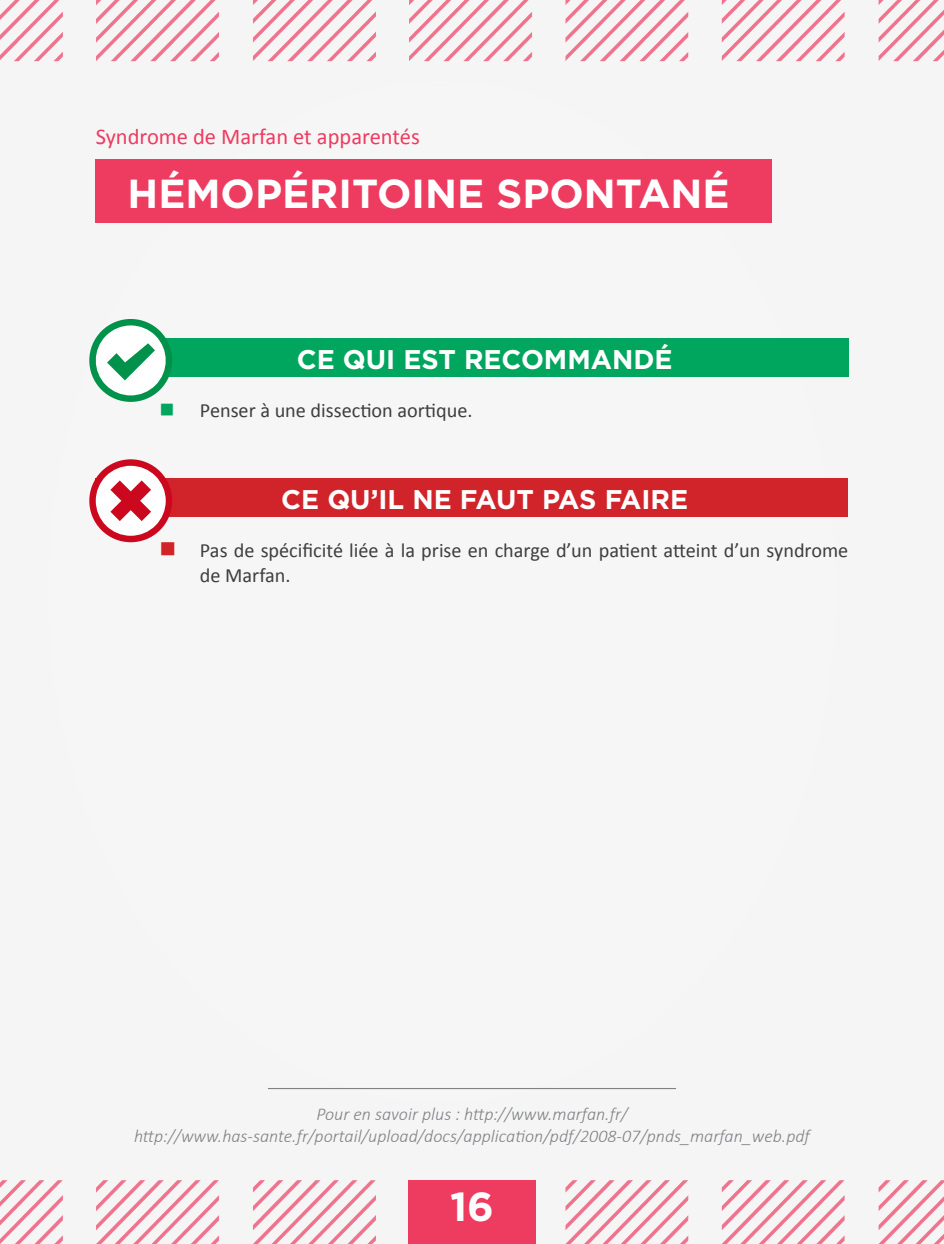
<style>
.page{position:relative;width:944px;height:1244px;background:#fff}
.page>*{position:absolute;margin:0;border:0;box-sizing:border-box;transform-origin:0 0}
.t1{font:700 40.5px "Gotham";color:#fff}
.t2{font:700 27px "Gotham";color:#fff}
.t3{font:22.5px "Calibri";color:#ee3b60}
.t4{font:20.25px/24.3px "Calibri";color:#3e3e3f}
.t5{font:italic 300 18px "Calibri";color:#808285}
</style>
<div class="page">
<img style="left:0;top:0;width:944px;height:62px">
<img style="left:0;top:1180px;width:944px;height:64px">
<div style="left:96px;top:159px;width:676px;height:64px;background:#ee3b60"></div>
<div style="left:408px;top:1180px;width:128px;height:64px;background:#ee3b60"></div>
<div style="left:96px;top:478px;width:752px;height:39px;background:#d1232a"></div>
<div style="left:96px;top:338px;width:752px;height:38px;background:#00a65d"></div>
<hr style="left:268px;top:1088px;width:408px;height:1px;background:#808285">
<svg style="left:89px;top:459px;width:83px;height:84px"></svg>
<svg style="left:89px;top:319px;width:87px;height:83px"></svg>
<p class="t3" style="left:96px;top:123px;width:326px">Syndrome de Marfan et apparentés</p>
<p class="t1" style="left:128px;top:171px;width:604px">HÉMOPÉRITOINE SPONTANÉ</p>
<p class="t2" style="left:297px;top:343px;width:377px">CE QUI EST RECOMMANDÉ</p>
<p class="t4" style="left:200px;top:398px;width:274px">Penser à une dissection aortique.</p>
<p class="t2" style="left:281px;top:484px;width:408px">CE QU’IL NE FAUT PAS FAIRE</p>
<p class="t4" style="left:200px;top:539px;width:650px">Pas de spécificité liée à la prise en charge d’un patient atteint d’un syndrome de Marfan.</p>
<p class="t5" style="left:316px;top:1103px;width:313px">Pour en savoir plus : http://www.marfan.fr/</p>
<p class="t5" style="left:134px;top:1125px;width:677px">http://www.has-sante.fr/portail/upload/docs/application/pdf/2008-07/pnds_marfan_web.pdf</p>
<p class="t1" style="left:450px;top:1183px;width:45px">16</p>
</div>
